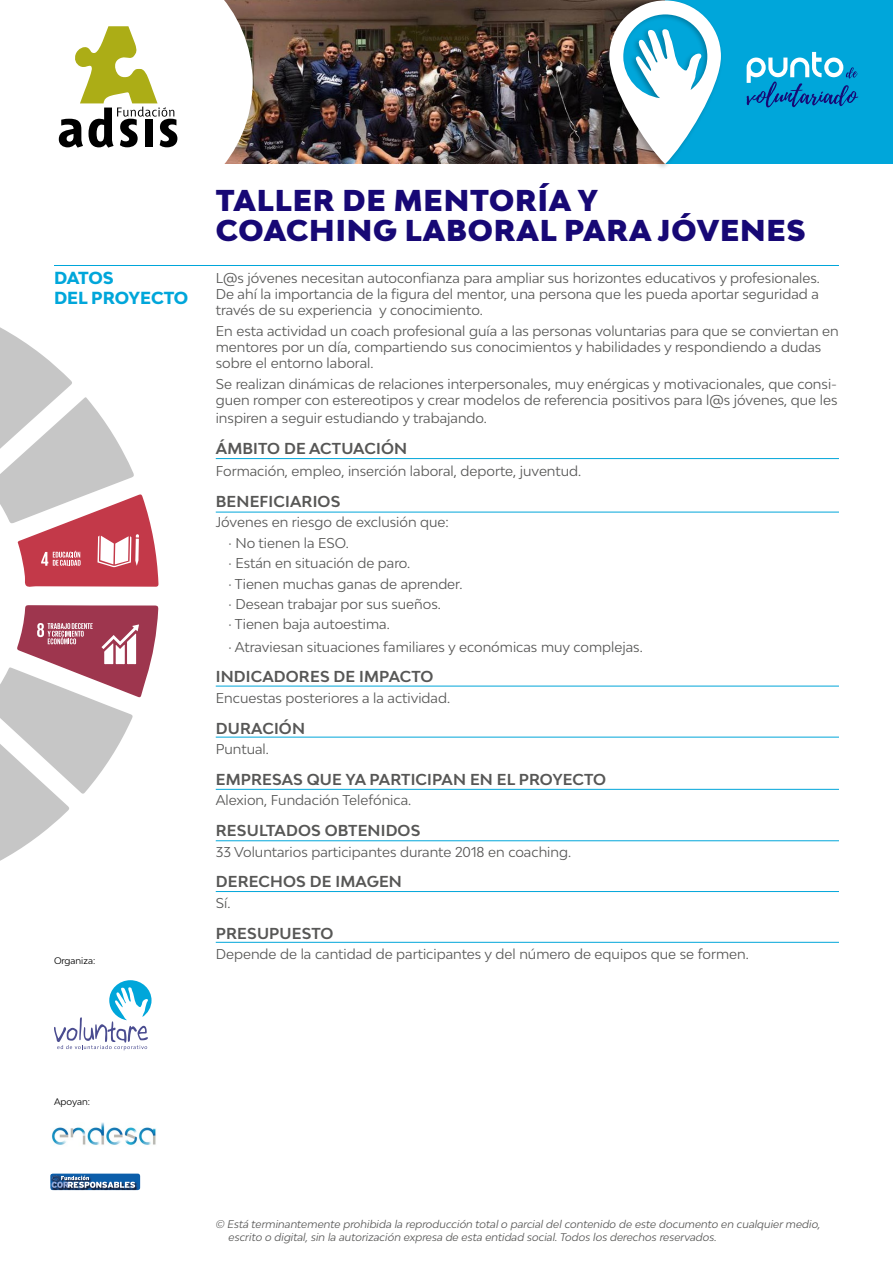
<style>
.page{position:relative;width:893px;height:1263px;background:#fff}
.page>*{position:absolute;margin:0;border:0;box-sizing:border-box;transform-origin:0 0}
.t1{font:900 28.5px/30px "Bw Modelica";letter-spacing:.03em;color:#170875}
.t2{font:800 16.5px/19.8px "Bw Modelica";letter-spacing:-.01em;color:#00a6da}
.t3{font:700 15px "Bw Modelica";letter-spacing:.01em;color:#575756}
.t4{font:13.5px/16.2px "Bw Modelica";color:#575756}
.t5{font:italic 10.5px/12.6px "Bw Modelica";color:#575756}
.t6{font:9px "Bw Modelica";color:#000}
</style>
<div class="page">
<svg style="left:54px;top:980px;width:98px;height:70px"></svg>
<div style="left:50px;top:1173px;width:90px;height:17px;background:#0c5eaa;border-radius:2px"></div>
<img style="left:52px;top:1182px;width:86px;height:9px">
<svg style="left:51px;top:1175px;width:84px;height:13px"></svg>
<img style="left:51px;top:1123px;width:105px;height:22px">
<img style="left:253px;top:0;width:349px;height:164px">
<div style="left:665px;top:0;width:228px;height:164px;background:#00a6da"></div>
<svg style="left:747px;top:52px;width:112px;height:56px"></svg>
<div style="left:602px;top:0;width:122px;height:170px;background:#000;opacity:.26"></div>
<svg style="left:609px;top:0;width:112px;height:164px"></svg>
<svg style="left:58px;top:0;width:195px;height:164px"></svg>
<hr style="left:54px;top:265px;width:785px;height:1px;background:#00a6da">
<hr style="left:216px;top:942px;width:623px;height:1px;background:#00a6da">
<hr style="left:216px;top:458px;width:623px;height:1px;background:#00a6da">
<hr style="left:216px;top:512px;width:623px;height:1px;background:#00a6da">
<hr style="left:216px;top:789px;width:623px;height:1px;background:#00a6da">
<hr style="left:216px;top:891px;width:623px;height:1px;background:#00a6da">
<hr style="left:216px;top:686px;width:623px;height:1px;background:#00a6da">
<hr style="left:216px;top:840px;width:623px;height:1px;background:#00a6da">
<hr style="left:216px;top:737px;width:623px;height:1px;background:#00a6da">
<svg style="left:59px;top:26px;width:118px;height:122px"></svg>
<svg style="left:0;top:605px;width:158px;height:256px"></svg>
<svg style="left:0;top:327px;width:159px;height:260px"></svg>
<h1 class="t1" style="left:216px;top:185px;width:592px">TALLER DE MENTORÍA Y<br>COACHING LABORAL PARA JÓVENES</h1>
<p class="t2" style="left:54px;top:267px;width:136px">DATOS<br>DEL PROYECTO</p>
<p class="t4" style="left:216px;top:270px;width:606px;text-align:justify">L@s jóvenes necesitan autoconfianza para ampliar sus horizontes educativos y profesionales.<br>De ahí la importancia de la figura del mentor, una persona que les pueda aportar seguridad a través de su experiencia y conocimiento.</p>
<p class="t4" style="left:216px;top:322px;width:624px">En esta actividad un coach profesional guía a las personas voluntarias para que se conviertan en mentores por un día, compartiendo sus conocimientos y habilidades y respondiendo a dudas sobre el entorno laboral.</p>
<p class="t4" style="left:216px;top:375px;width:623px">Se realizan dinámicas de relaciones interpersonales, muy enérgicas y motivacionales, que consi&shy;guen romper con estereotipos y crear modelos de referencia positivos para l@s jóvenes, que les</p>
<p class="t4" style="left:216px;top:409px;width:273px">inspiren a seguir estudiando y trabajando.</p>
<p class="t3" style="left:216px;top:438px;width:193px">ÁMBITO DE ACTUACIÓN</p>
<p class="t4" style="left:216px;top:462px;width:367px">Formación, empleo, inserción laboral, deporte, juventud.</p>
<p class="t3" style="left:216px;top:491px;width:126px">BENEFICIARIOS</p>
<p class="t4" style="left:229px;top:512px;width:236px;line-height:20.4px;text-indent:-13px">Jóvenes en riesgo de exclusión que:<br>· No tienen la ESO.<br>· Están en situación de paro.<br>· Tienen muchas ganas de aprender. · Desean trabajar por sus sueños.<br>· Tienen baja autoestima.</p>
<p class="t4" style="left:229px;top:638px;width:416px">· Atraviesan situaciones familiares y económicas muy complejas.</p>
<p class="t3" style="left:216px;top:667px;width:219px">INDICADORES DE IMPACTO</p>
<p class="t4" style="left:216px;top:689px;width:236px">Encuestas posteriores a la actividad.</p>
<p class="t3" style="left:216px;top:718px;width:91px">DURACIÓN</p>
<p class="t4" style="left:216px;top:741px;width:55px">Puntual.</p>
<p class="t3" style="left:216px;top:770px;width:392px">EMPRESAS QUE YA PARTICIPAN EN EL PROYECTO</p>
<p class="t4" style="left:216px;top:792px;width:197px">Alexion, Fundación Telefónica.</p>
<p class="t3" style="left:216px;top:821px;width:206px">RESULTADOS OBTENIDOS</p>
<p class="t4" style="left:216px;top:843px;width:357px">33 Voluntarios participantes durante 2018 en coaching.</p>
<p class="t3" style="left:216px;top:872px;width:188px">DERECHOS DE IMAGEN</p>
<p class="t4" style="left:216px;top:894px;width:16px">Sí.</p>
<p class="t3" style="left:216px;top:923px;width:119px">PRESUPUESTO</p>
<p class="t4" style="left:216px;top:945px;width:534px">Depende de la cantidad de participantes y del número de equipos que se formen.</p>
<p class="t6" style="left:54px;top:955px;width:43px">Organiza:</p>
<p class="t6" style="left:54px;top:1096px;width:38px">Apoyan:</p>
<p class="t5" style="left:229px;top:1218px;width:594px;text-indent:-13px">© Está terminantemente prohibida la reproducción total o parcial del contenido de este documento en cualquier medio, escrito o digital, sin la autorización expresa de esta entidad social. Todos los derechos reservados.</p>
</div>
